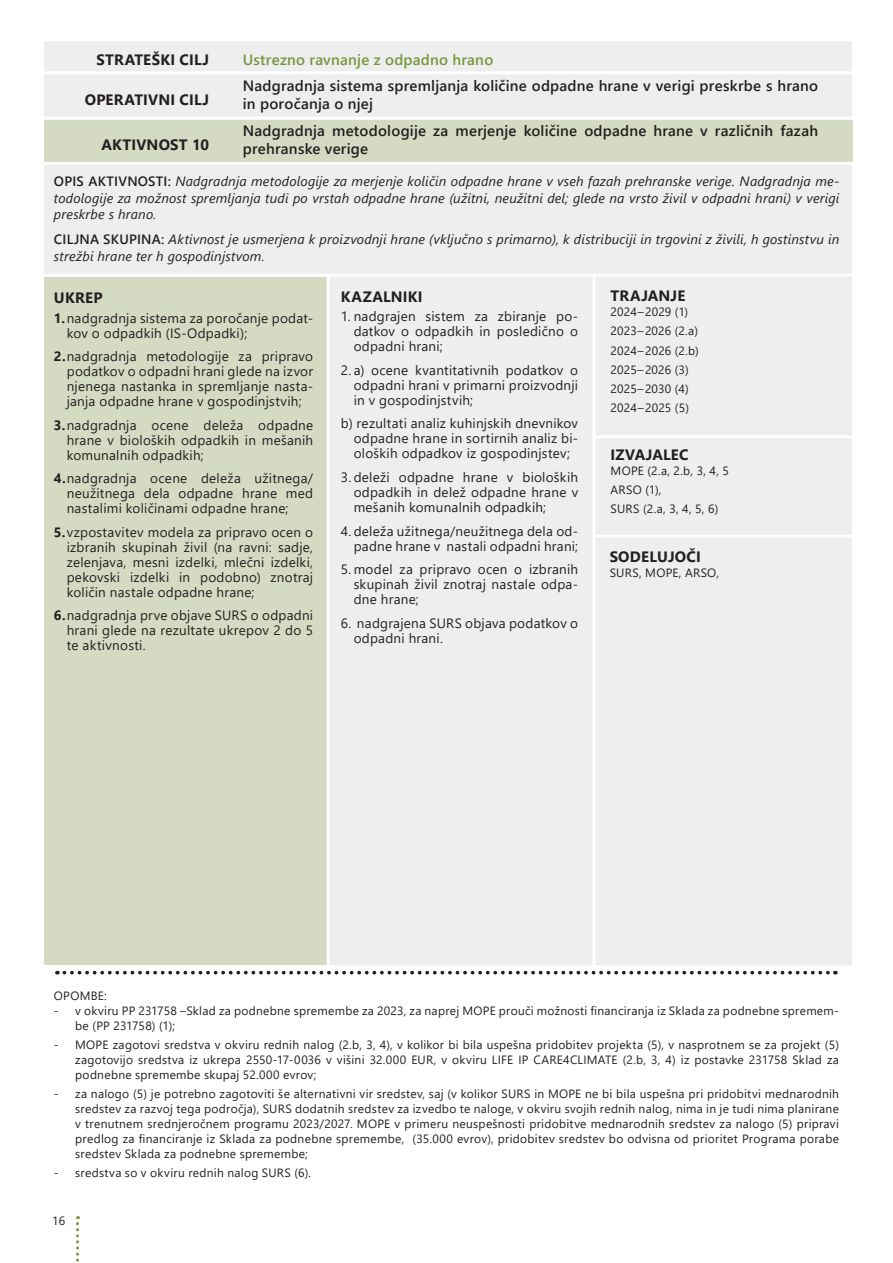
<style>
.page{position:relative;width:893px;height:1263px;background:#fff}
.page>*{position:absolute;margin:0;border:0;box-sizing:border-box;transform-origin:0 0}
.TEKSTI_zavržki{font:600 15px/18px "Segoe UI";letter-spacing:.015em;color:#231f20}
.t1{font:700 15px "Segoe UI";letter-spacing:.015em;color:#231f20}
.TEKSTI_zavržki-2{font:600 15px "Segoe UI";letter-spacing:.015em;color:#75973f}
.TEKSTI_zavržki-3{font:13.5px/15px "Segoe UI";letter-spacing:.02em;color:#231f20;text-align:justify}
.t2{font:italic 13.5px/16.5px "Segoe UI";letter-spacing:.015em;color:#231f20;text-align:justify}
.TEKSTI_zavržki-4{font:12px/15px "Segoe UI";letter-spacing:.025em;color:#231f20;text-align:justify}
.s1{font-weight:600;font-style:normal}
.s2{font-weight:700}
</style>
<div class="page">
<svg style="left:76px;top:1216px;width:3px;height:46px"></svg>
<div style="left:44px;top:41px;width:808px;height:924px;background:#eee"></div>
<div style="left:44px;top:120px;width:808px;height:42px;background:#d5dac3"></div>
<div style="left:44px;top:277px;width:284px;height:688px;background:#d5dac3"></div>
<hr style="left:593px;top:535px;width:260px;height:3px;background:#fff">
<hr style="left:593px;top:435px;width:260px;height:3px;background:#fff">
<svg style="left:64px;top:971px;width:772px;height:3px"></svg>
<hr style="left:41px;top:162px;width:811px;height:3px;background:#fff">
<hr style="left:41px;top:274px;width:811px;height:3px;background:#fff">
<hr style="left:41px;top:71px;width:811px;height:3px;background:#fff">
<hr style="left:41px;top:117px;width:811px;height:3px;background:#fff">
<hr style="left:327px;top:275px;width:3px;height:690px;background:#fff">
<hr style="left:592px;top:275px;width:3px;height:690px;background:#fff">
<p class="t1" style="left:97px;top:45px;width:114px">STRATEŠKI CILJ</p>
<p class="t1" style="left:85px;top:86px;width:126px">OPERATIVNI CILJ</p>
<p class="t1" style="left:102px;top:130px;width:109px">AKTIVNOST 10</p>
<p class="TEKSTI_zavržki-2" style="left:243px;top:45px;width:252px">Ustrezno ravnanje z odpadno hrano</p>
<p class="TEKSTI_zavržki" style="left:243px;top:76px;width:577px">Nadgradnja sistema spremljanja količine odpadne hrane v verigi preskrbe s hrano in poročanja o njej</p>
<p class="TEKSTI_zavržki" style="left:243px;top:120px;width:577px">Nadgradnja metodologije za merjenje količine odpadne hrane v različnih fazah prehranske verige</p>
<p class="t2" style="left:54px;top:171px;width:787px"><span class="s1">OPIS AKTIVNOSTI:</span> Nadgradnja metodologije za merjenje količin odpadne hrane v vseh fazah prehranske verige. Nadgradnja me&shy;todologije za možnost spremljanja tudi po vrstah odpadne hrane (užitni, neužitni del; glede na vrsto živil v odpadni hrani) v verigi preskrbe s hrano.</p>
<p class="t2" style="left:54px;top:229px;width:787px"><span class="s1">CILJNA SKUPINA:</span> Aktivnost je usmerjena k proizvodnji hrane (vključno s primarno), k distribuciji in trgovini z živili, h gostinstvu in strežbi hrane ter h gospodinjstvom.</p>
<p class="t1" style="left:54px;top:284px;width:50px">UKREP</p>
<p class="TEKSTI_zavržki-3" style="left:67px;top:309px;width:248px;text-indent:-13px"><span class="s2">1.</span>nadgradnja sistema za poročanje podat&shy;kov o odpadkih (IS-Odpadki);</p>
<p class="TEKSTI_zavržki-3" style="left:67px;top:348px;width:248px;text-indent:-13px"><span class="s2">2.</span>nadgradnja metodologije za pripravo podatkov o odpadni hrani glede na izvor njenega nastanka in spremljanje nasta&shy;janja odpadne hrane v gospodinjstvih;</p>
<p class="TEKSTI_zavržki-3" style="left:67px;top:416px;width:248px;text-indent:-13px"><span class="s2">3.</span>nadgradnja ocene deleža odpadne hrane v bioloških odpadkih in mešanih komunalnih odpadkih;</p>
<p class="TEKSTI_zavržki-3" style="left:67px;top:470px;width:248px;text-indent:-13px"><span class="s2">4.</span>nadgradnja ocene deleža užitnega/ neužitnega dela odpadne hrane med nastalimi količinami odpadne hrane;</p>
<p class="TEKSTI_zavržki-3" style="left:67px;top:523px;width:248px;text-indent:-13px"><span class="s2">5.</span>vzpostavitev modela za pripravo ocen o izbranih skupinah živil (na ravni: sadje, zelenjava, mesni izdelki, mlečni izdelki, pekovski izdelki in podobno) znotraj količin nastale odpadne hrane;</p>
<p class="TEKSTI_zavržki-3" style="left:67px;top:607px;width:248px;text-indent:-13px"><span class="s2">6.</span>nadgradnja prve objave SURS o odpadni hrani glede na rezultate ukrepov 2 do 5 te aktivnosti.</p>
<p class="t1" style="left:341px;top:283px;width:83px">KAZALNIKI</p>
<p class="TEKSTI_zavržki-3" style="left:354px;top:308px;width:226px;text-indent:-13px">1. nadgrajen sistem za zbiranje po&shy;datkov o odpadkih in posledično o odpadni hrani;</p>
<p class="TEKSTI_zavržki-3" style="left:354px;top:361px;width:226px;text-indent:-13px">2. a) ocene kvantitativnih podatkov o odpadni hrani v primarni proizvodnji in v gospodinjstvih;</p>
<p class="TEKSTI_zavržki-3" style="left:354px;top:415px;width:226px;text-indent:-13px">b) rezultati analiz kuhinjskih dnevnikov odpadne hrane in sortirnih analiz bi&shy;oloških odpadkov iz gospodinjstev;</p>
<p class="TEKSTI_zavržki-3" style="left:354px;top:468px;width:226px;text-indent:-13px">3. deleži odpadne hrane v bioloških odpadkih in delež odpadne hrane v mešanih komunalnih odpadkih;</p>
<p class="TEKSTI_zavržki-3" style="left:341px;top:522px;width:239px;text-align:right">4. deleža užitnega/neužitnega dela od&shy;padne hrane v nastali odpadni hrani;</p>
<p class="TEKSTI_zavržki-3" style="left:354px;top:560px;width:226px;text-indent:-13px">5. model za pripravo ocen o izbranih skupinah živil znotraj nastale odpa&shy;dne hrane;</p>
<p class="TEKSTI_zavržki-3" style="left:354px;top:614px;width:226px;text-indent:-13px">6. nadgrajena SURS objava podatkov o odpadni hrani.</p>
<p class="t1" style="left:611px;top:282px;width:76px">TRAJANJE</p>
<p class="TEKSTI_zavržki-4" style="left:611px;top:303px;width:79px">2024–2029 (1)</p>
<p class="TEKSTI_zavržki-4" style="left:611px;top:323px;width:89px">2023–2026 (2.a)</p>
<p class="TEKSTI_zavržki-4" style="left:611px;top:342px;width:90px">2024–2026 (2.b)</p>
<p class="TEKSTI_zavržki-4" style="left:611px;top:361px;width:80px">2025–2026 (3)</p>
<p class="TEKSTI_zavržki-4" style="left:611px;top:380px;width:80px">2025–2030 (4)</p>
<p class="TEKSTI_zavržki-4" style="left:611px;top:400px;width:80px">2024–2025 (5)</p>
<p class="t1" style="left:611px;top:440px;width:79px">IZVAJALEC</p>
<p class="TEKSTI_zavržki-4" style="left:611px;top:462px;width:120px">MOPE (2.a, 2.b, 3, 4, 5</p>
<p class="TEKSTI_zavržki-4" style="left:611px;top:481px;width:52px">ARSO (1),</p>
<p class="TEKSTI_zavržki-4" style="left:611px;top:500px;width:109px">SURS (2.a, 3, 4, 5, 6)</p>
<p class="t1" style="left:610px;top:542px;width:93px">SODELUJOČI</p>
<p class="TEKSTI_zavržki-4" style="left:610px;top:564px;width:111px">SURS, MOPE, ARSO,</p>
<p class="TEKSTI_zavržki-4" style="left:54px;top:987px;width:54px">OPOMBE:</p>
<p class="TEKSTI_zavržki-4" style="left:75px;top:1002px;width:765px;text-indent:-21px">- v okviru PP 231758 –Sklad za podnebne spremembe za 2023, za naprej MOPE prouči možnosti financiranja iz Sklada za podnebne spremem&shy;be (PP 231758) (1);</p>
<p class="TEKSTI_zavržki-4" style="left:75px;top:1036px;width:765px;text-indent:-21px">- MOPE zagotovi sredstva v okviru rednih nalog (2.b, 3, 4), v kolikor bi bila uspešna pridobitev projekta (5), v nasprotnem se za projekt (5) zagotovijo sredstva iz ukrepa 2550-17-0036 v višini 32.000 EUR, v okviru LIFE IP CARE4CLIMATE (2.b, 3, 4) iz postavke 231758 Sklad za podnebne spremembe skupaj 52.000 evrov;</p>
<p class="TEKSTI_zavržki-4" style="left:75px;top:1085px;width:765px;text-indent:-21px">- za nalogo (5) je potrebno zagotoviti še alternativni vir sredstev, saj (v kolikor SURS in MOPE ne bi bila uspešna pri pridobitvi mednarodnih sredstev za razvoj tega področja), SURS dodatnih sredstev za izvedbo te naloge, v okviru svojih rednih nalog, nima in je tudi nima planirane v trenutnem srednjeročnem programu 2023/2027. MOPE v primeru neuspešnosti pridobitve mednarodnih sredstev za nalogo (5) pripravi predlog za financiranje iz Sklada za podnebne spremembe, (35.000 evrov), pridobitev sredstev bo odvisna od prioritet Programa porabe sredstev Sklada za podnebne spremembe;</p>
<p class="TEKSTI_zavržki-4" style="left:54px;top:1164px;width:259px">- sredstva so v okviru rednih nalog SURS (6).</p>
<p class="TEKSTI_zavržki-4" style="left:52px;top:1212px;width:14px">16</p>
</div>
